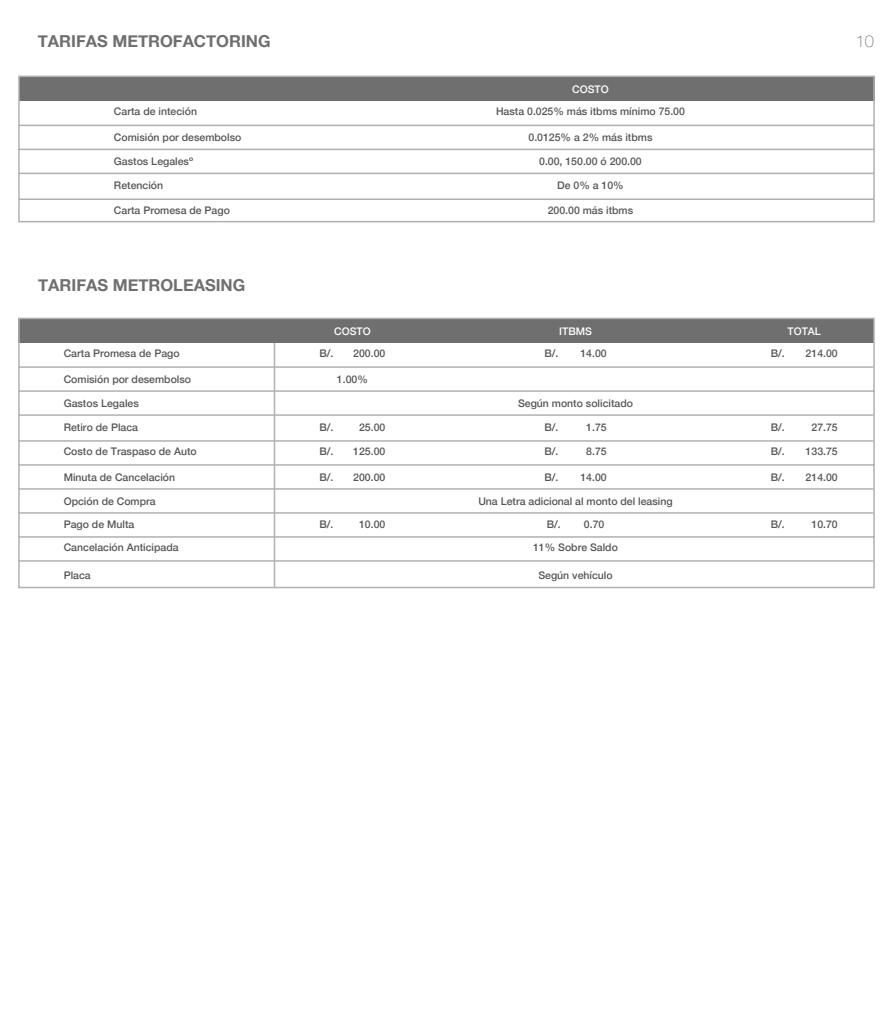
<style>
.page{position:relative;width:893px;height:1009px;background:#fff}
.page>*{position:absolute;margin:0;border:0;box-sizing:border-box;transform-origin:0 0}
.t1{font:700 16.5px "Helvetica Neue";color:#706f6f}
.t2{font:100 16.5px "Helvetica Neue";color:#706f6f}
.t3{font:500 10.5px "Helvetica Neue";color:#575756}
.t4{font:500 10.5px "Helvetica Neue";color:#fff}
</style>
<div class="page">
<div style="left:19px;top:77px;width:855px;height:24px;background:#706f6f"></div>
<hr style="left:19px;top:125px;width:855px;height:1px;background:#b1b0b2">
<hr style="left:18px;top:149px;width:857px;height:1px;background:#b1b0b2">
<hr style="left:19px;top:173px;width:855px;height:1px;background:#b1b0b2">
<hr style="left:19px;top:199px;width:855px;height:1px;background:#b1b0b2">
<hr style="left:274px;top:318px;width:1px;height:269px;background:#b1b0b2">
<div style="left:18px;top:318px;width:856px;height:24px;background:#706f6f"></div>
<hr style="left:18px;top:366px;width:855px;height:2px;background:#b1b0b2">
<hr style="left:18px;top:390px;width:857px;height:2px;background:#b1b0b2">
<hr style="left:18px;top:414px;width:855px;height:2px;background:#b1b0b2">
<hr style="left:18px;top:440px;width:855px;height:2px;background:#b1b0b2">
<hr style="left:18px;top:464px;width:857px;height:2px;background:#b1b0b2">
<hr style="left:18px;top:488px;width:855px;height:2px;background:#b1b0b2">
<hr style="left:18px;top:512px;width:855px;height:2px;background:#b1b0b2">
<hr style="left:18px;top:536px;width:857px;height:2px;background:#b1b0b2">
<hr style="left:18px;top:560px;width:855px;height:2px;background:#b1b0b2">
<div style="left:18px;top:76px;width:857px;height:146px;border:2px solid #b1b0b2"></div>
<div style="left:18px;top:318px;width:857px;height:270px;border:2px solid #b1b0b2"></div>
<h1 class="t1" style="left:38px;top:28px;width:234px">TARIFAS METROFACTORING</h1>
<h1 class="t2" style="left:856px;top:29px;width:20px">10</h1>
<p class="t3" style="left:114px;top:103px;width:85px">Carta de inteción</p>
<p class="t3" style="left:114px;top:128px;width:129px">Comisión por desembolso</p>
<p class="t3" style="left:114px;top:153px;width:81px">Gastos Legalesº</p>
<p class="t3" style="left:114px;top:177px;width:51px">Retención</p>
<p class="t3" style="left:114px;top:202px;width:117px">Carta Promesa de Pago</p>
<h1 class="t1" style="left:38px;top:273px;width:209px">TARIFAS METROLEASING</h1>
<p class="t3" style="left:64px;top:345px;width:117px">Carta Promesa de Pago</p>
<p class="t3" style="left:64px;top:371px;width:129px">Comisión por desembolso</p>
<p class="t3" style="left:64px;top:395px;width:77px">Gastos Legales</p>
<p class="t3" style="left:64px;top:419px;width:76px">Retiro de Placa</p>
<p class="t3" style="left:64px;top:443px;width:135px">Costo de Traspaso de Auto</p>
<p class="t3" style="left:64px;top:492px;width:94px">Opción de Compra</p>
<p class="t3" style="left:64px;top:516px;width:72px">Pago de Multa</p>
<p class="t3" style="left:64px;top:469px;width:113px">Minuta de Cancelación</p>
<p class="t3" style="left:64px;top:539px;width:116px">Cancelación Anticipada</p>
<p class="t3" style="left:64px;top:567px;width:29px">Placa</p>
<p class="t4" style="left:572px;top:81px;width:38px">COSTO</p>
<p class="t3" style="left:496px;top:103px;width:190px">Hasta 0.025% más itbms mínimo 75.00</p>
<p class="t3" style="left:528px;top:128px;width:125px">0.0125% a 2% más itbms</p>
<p class="t3" style="left:539px;top:153px;width:104px">0.00, 150.00 ó 200.00</p>
<p class="t3" style="left:557px;top:177px;width:68px">De 0% a 10%</p>
<p class="t3" style="left:548px;top:202px;width:87px">200.00 más itbms</p>
<p class="t4" style="left:334px;top:323px;width:38px">COSTO</p>
<p class="t4" style="left:559px;top:323px;width:34px">ITBMS</p>
<p class="t4" style="left:787px;top:323px;width:35px">TOTAL</p>
<p class="t3" style="left:320px;top:345px;width:16px">B/.</p>
<p class="t3" style="left:353px;top:345px;width:34px">200.00</p>
<p class="t3" style="left:337px;top:371px;width:32px">1.00%</p>
<p class="t3" style="left:320px;top:419px;width:16px">B/.</p>
<p class="t3" style="left:359px;top:419px;width:28px">25.00</p>
<p class="t3" style="left:320px;top:443px;width:16px">B/.</p>
<p class="t3" style="left:353px;top:443px;width:34px">125.00</p>
<p class="t3" style="left:320px;top:469px;width:16px">B/.</p>
<p class="t3" style="left:353px;top:469px;width:34px">200.00</p>
<p class="t3" style="left:320px;top:516px;width:16px">B/.</p>
<p class="t3" style="left:359px;top:516px;width:28px">10.00</p>
<p class="t3" style="left:544px;top:345px;width:16px">B/.</p>
<p class="t3" style="left:580px;top:345px;width:28px">14.00</p>
<p class="t3" style="left:518px;top:395px;width:116px">Según monto solicitado</p>
<p class="t3" style="left:544px;top:419px;width:16px">B/.</p>
<p class="t3" style="left:586px;top:419px;width:22px">1.75</p>
<p class="t3" style="left:544px;top:443px;width:16px">B/.</p>
<p class="t3" style="left:586px;top:443px;width:22px">8.75</p>
<p class="t3" style="left:544px;top:469px;width:16px">B/.</p>
<p class="t3" style="left:580px;top:469px;width:28px">14.00</p>
<p class="t3" style="left:547px;top:516px;width:16px">B/.</p>
<p class="t3" style="left:584px;top:516px;width:22px">0.70</p>
<p class="t3" style="left:478px;top:492px;width:196px">Una Letra adicional al monto del leasing</p>
<p class="t3" style="left:533px;top:539px;width:86px">11% Sobre Saldo</p>
<p class="t3" style="left:538px;top:567px;width:76px">Según vehículo</p>
<p class="t3" style="left:771px;top:345px;width:16px">B/.</p>
<p class="t3" style="left:806px;top:345px;width:34px">214.00</p>
<p class="t3" style="left:771px;top:419px;width:16px">B/.</p>
<p class="t3" style="left:811px;top:419px;width:28px">27.75</p>
<p class="t3" style="left:771px;top:443px;width:16px">B/.</p>
<p class="t3" style="left:806px;top:443px;width:34px">133.75</p>
<p class="t3" style="left:771px;top:469px;width:16px">B/.</p>
<p class="t3" style="left:806px;top:469px;width:34px">214.00</p>
<p class="t3" style="left:771px;top:516px;width:16px">B/.</p>
<p class="t3" style="left:811px;top:516px;width:28px">10.70</p>
</div>
